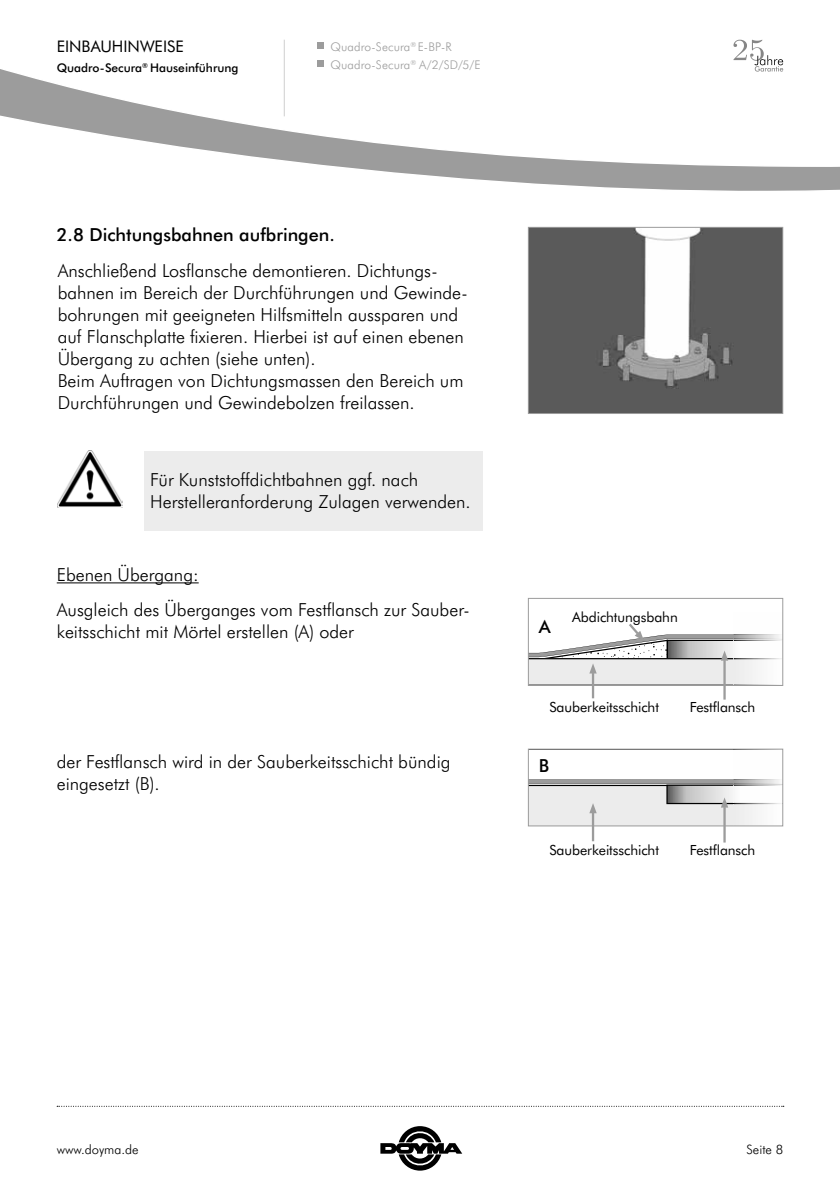
<style>
.page{position:relative;width:840px;height:1191px;background:#fff}
.page>*{position:absolute;margin:0;border:0;box-sizing:border-box;transform-origin:0 0}
.t1{font:300 18px/22px "Futura BT";color:#000}
.t2{font:500 18px "Futura BT";color:#000}
.t3{font:16px "Futura BT";color:#000}
.t4{font:14px "Futura BT";letter-spacing:-.005em;color:#000}
.t5{font:300 13px "Futura BT";color:#000}
.t6{font:300 12px/18px "Futura BT";letter-spacing:.01em;color:#9c9c9c}
.t7{font:500 12px "Futura BT";color:#000}
</style>
<div class="page">
<svg style="left:0;top:39px;width:839px;height:152px"></svg>
<hr style="left:283px;top:40px;width:1px;height:76px;background:#cfcfcf">
<svg style="left:733px;top:40px;width:49px;height:32px"></svg>
<svg style="left:57px;top:1106px;width:726px;height:1px"></svg>
<svg style="left:380px;top:1126px;width:82px;height:44px"></svg>
<svg style="left:317px;top:43px;width:6px;height:6px"></svg>
<svg style="left:317px;top:61px;width:6px;height:6px"></svg>
<hr style="left:57px;top:582px;width:141px;height:1px;background:#000">
<div style="left:144px;top:451px;width:339px;height:79px;background:#ececec"></div>
<img style="left:58px;top:451px;width:64px;height:56px">
<img style="left:529px;top:229px;width:251px;height:183px">
<div style="left:527px;top:227px;width:255px;height:187px;border:1px solid #9c9c9c"></div>
<div style="left:527px;top:748px;width:255px;height:78px;border:1px solid #9c9c9c"></div>
<hr style="left:591px;top:813px;width:3px;height:28px;background:#9c9c9c">
<hr style="left:723px;top:807px;width:2px;height:35px;background:#9c9c9c">
<svg style="left:528px;top:779px;width:254px;height:47px"></svg>
<div style="left:527px;top:598px;width:255px;height:88px;border:1px solid #9c9c9c"></div>
<hr style="left:591px;top:673px;width:3px;height:25px;background:#9c9c9c">
<hr style="left:723px;top:660px;width:2px;height:39px;background:#9c9c9c">
<svg style="left:528px;top:621px;width:254px;height:64px"></svg>
<p class="t3" style="left:57px;top:35px;width:128px">EINBAUHINWEISE</p>
<p class="t7" style="left:57px;top:59px;width:183px">Quadro-Secura<sup>®</sup> Hauseinführung</p>
<p class="t6" style="left:330px;top:37px;width:151px">Quadro-Secura<sup>®</sup> E-BP-R<br>Quadro-Secura<sup>®</sup> A/2/SD/5/E</p>
<p class="t2" style="left:57px;top:222px;width:279px">2.8 Dichtungsbahnen aufbringen.</p>
<p class="t1" style="left:58px;top:259px;width:411px">Anschließend Losflansche demontieren. Dichtungs&shy;bahnen im Bereich der Durchführungen und Gewinde&shy;bohrungen mit geeigneten Hilfsmitteln aussparen und auf Flanschplatte fixieren. Hierbei ist auf einen ebenen Übergang zu achten (siehe unten).<br>Beim Auftragen von Dichtungsmassen den Bereich um Durchführungen und Gewindebolzen freilassen.</p>
<p class="t1" style="left:150px;top:468px;width:322px">Für Kunststoffdichtbahnen ggf. nach<br>Herstelleranforderung Zulagen verwenden.</p>
<p class="t1" style="left:57px;top:563px;width:143px">Ebenen Übergang:</p>
<p class="t1" style="left:57px;top:597px;width:414px">Ausgleich des Überganges vom Festflansch zur Sauber&shy;keitsschicht mit Mörtel erstellen (A) oder</p>
<p class="t1" style="left:57px;top:749px;width:395px">der Festflansch wird in der Sauberkeitsschicht bündig eingesetzt (B).</p>
<p class="t2" style="left:538px;top:614px;width:13px">A</p>
<p class="t4" style="left:571px;top:607px;width:107px">Abdichtungsbahn</p>
<p class="t4" style="left:549px;top:697px;width:111px">Sauberkeitsschicht</p>
<p class="t4" style="left:689px;top:697px;width:67px">Festflansch</p>
<p class="t2" style="left:538px;top:753px;width:12px">B</p>
<p class="t4" style="left:549px;top:840px;width:111px">Sauberkeitsschicht</p>
<p class="t4" style="left:689px;top:840px;width:67px">Festflansch</p>
<p class="t5" style="left:57px;top:1140px;width:83px">www.doyma.de</p>
<p class="t5" style="left:746px;top:1140px;width:38px">Seite 8</p>
</div>
